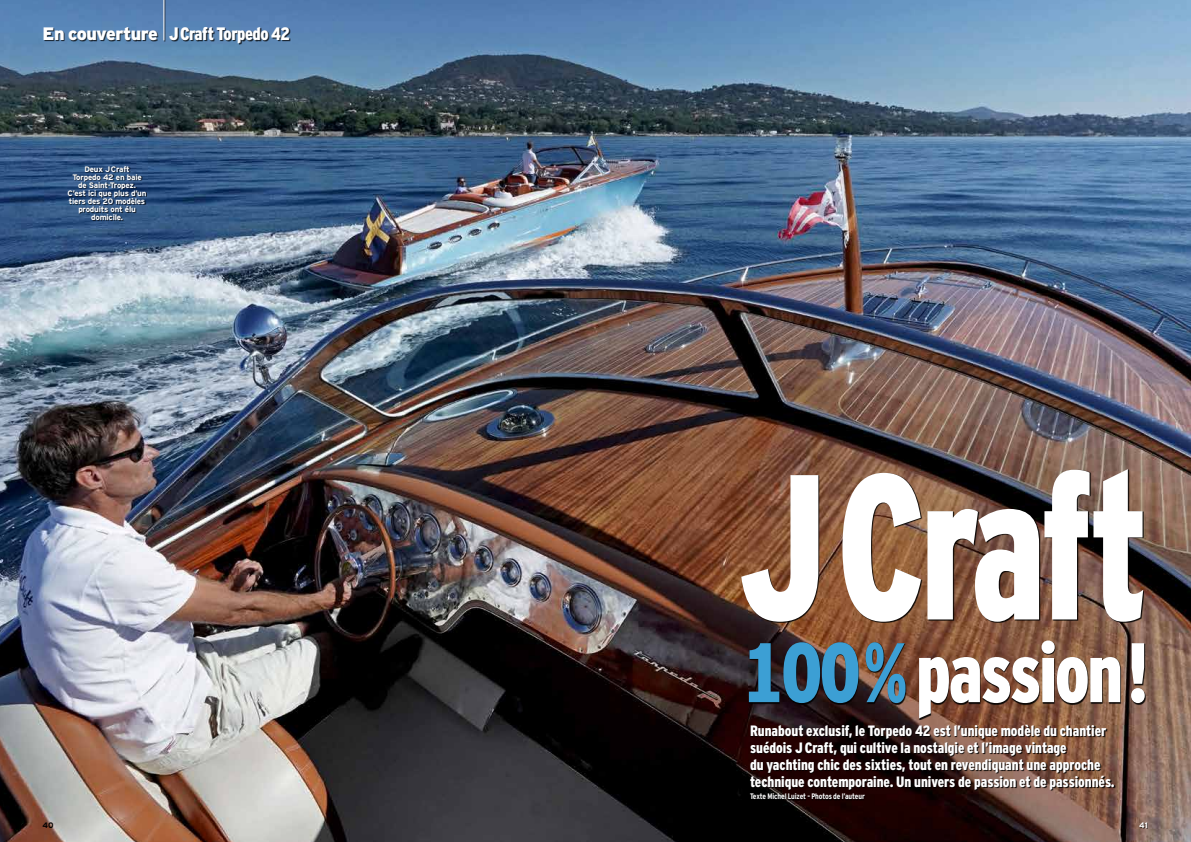
<style>
.page{position:relative;width:1191px;height:842px;background:#fff}
.page>*{position:absolute;margin:0;border:0;box-sizing:border-box;transform-origin:0 0}
.t1{font:900 condensed 206.2px "Interstate";letter-spacing:-.03em;color:#fff;scale:.8 1}
.t2{font:84.2px "Interstate Black Cond Mono";letter-spacing:-.035em;color:#fff;scale:.9 1}
.t3{font:900 condensed 18px "Interstate";letter-spacing:-.03em;color:#fff}
.t4{font:900 condensed 15px/17px "Interstate";letter-spacing:-.005em;color:#fff}
.t5{font:700 8px/8px "Interstate";letter-spacing:-.025em;color:#fff;text-align:center}
.t6{font:700 condensed 8px "Interstate";letter-spacing:-.01em;color:#fff}
.t7{font:700 8px "Interstate";color:#000}
.s1{font-stretch:normal}
.s2{color:#3c9fd4}
</style>
<div class="page">
<img style="left:0;top:0;width:1191px;height:842px">
<div style="left:1140px;top:822px;width:8px;height:7px;background:#000;opacity:.75"></div>
<div style="left:750px;top:725px;width:365px;height:76px;background:#000;opacity:.9"></div>
<div style="left:44px;top:0;width:247px;height:45px;background:#000;opacity:.75"></div>
<hr style="left:163px;top:0;width:1px;height:40px;background:#fff">
<div style="left:749px;top:641px;width:397px;height:79px;background:#000;opacity:.9"></div>
<div style="left:741px;top:469px;width:403px;height:154px;background:#000;opacity:.9"></div>
<div style="left:69px;top:166px;width:78px;height:55px;background:#000;opacity:.75"></div>
<p class="t3" style="left:43px;top:24px;width:249px"><span class="s1">En couverture</span> JCraft Torpedo 42</p>
<p class="t5" style="left:68px;top:165px;width:80px">Deux JCraft<br>Torpedo 42 en baie de Saint‑Tropez.<br>C’est ici que plus d’un tiers des 20 modèles produits ont élu domicile.</p>
<p class="t1" style="left:739px;top:433px;width:513px">JCraft</p>
<p class="t2" style="left:743px;top:626px;width:452px"><span class="s2">100 %</span> passion !</p>
<p class="t4" style="left:750px;top:722px;width:366px">Runabout exclusif, le Torpedo 42 est l’unique modèle du chantier suédois JCraft, qui cultive la nostalgie et l’image vintage<br>du yachting chic des sixties, tout en revendiquant une approche technique contemporaine. Un univers de passion et de passionnés.</p>
<p class="t6" style="left:750px;top:792px;width:116px">Texte Michel Luizet - Photos de l’auteur</p>
<p class="t7" style="left:43px;top:820px;width:13px">40</p>
<p class="t5" style="left:1139px;top:821px;width:10px">41</p>
</div>
